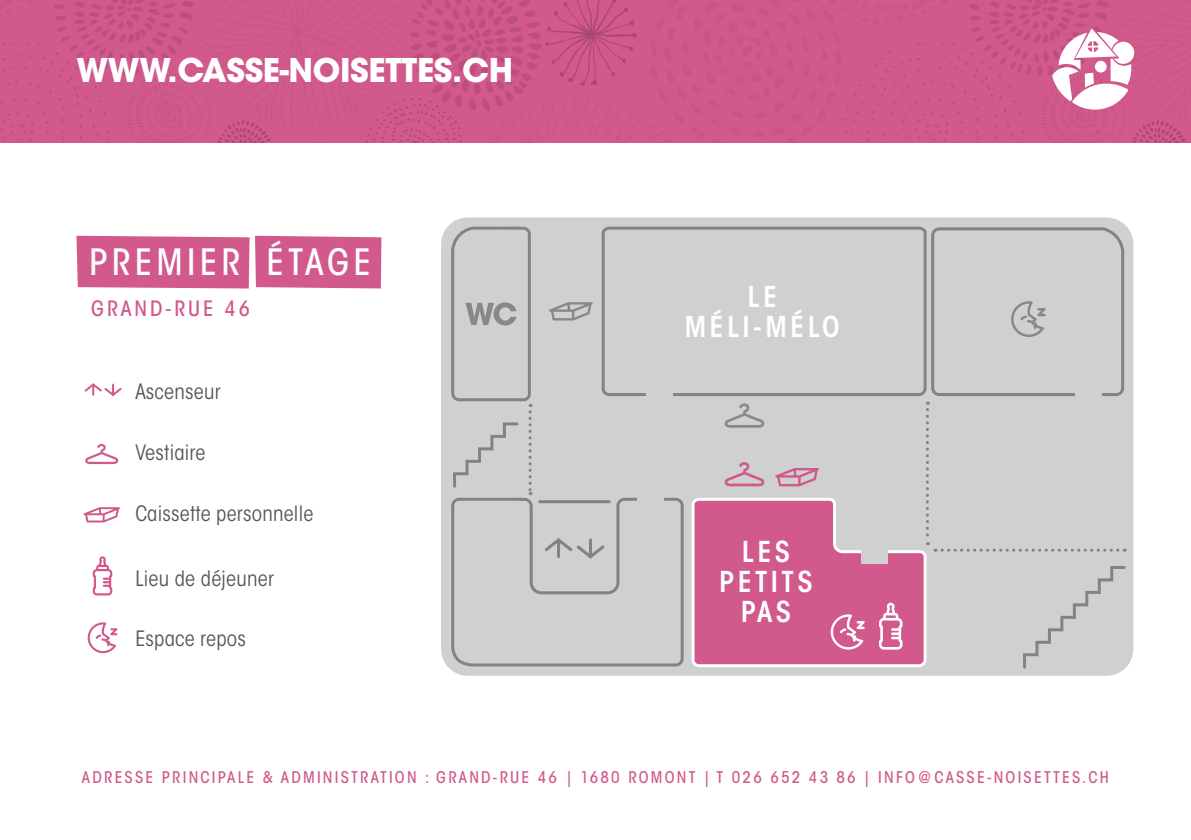
<style>
.page{position:relative;width:1191px;height:840px;background:#fff}
.page>*{position:absolute;margin:0;border:0;box-sizing:border-box;transform-origin:0 0}
.t1{font:500 condensed 36px "ITC Avant Garde Std";letter-spacing:.12em;color:#fff}
.t2{font:700 32.4px "ITC Avant Garde Std";letter-spacing:-.01em;color:#fff}
.t3{font:600 condensed 28.6px/29.8px "ITC Avant Garde Std";letter-spacing:.12em;color:#fff;text-align:center}
.t4{font:condensed 21px "ITC Avant Garde Std";letter-spacing:.01em;color:#555756}
.t5{font:500 condensed 21px "ITC Avant Garde Std";letter-spacing:.14em;color:#d1598b}
.t6{font:500 condensed 16px "ITC Avant Garde Std";letter-spacing:.14em;color:#d1598b}
</style>
<div class="page">
<svg style="left:0;top:0;width:1191px;height:142px;background:#ce5789"></svg>
<div style="left:76px;top:235px;width:173px;height:53px;background:#d1598b"></div>
<div style="left:255px;top:235px;width:126px;height:53px;background:#d1598b"></div>
<svg style="left:93px;top:556px;width:19px;height:39px"></svg>
<svg style="left:85px;top:443px;width:33px;height:21px"></svg>
<svg style="left:83px;top:507px;width:37px;height:15px"></svg>
<svg style="left:84px;top:383px;width:38px;height:13px"></svg>
<svg style="left:1052px;top:28px;width:82px;height:82px"></svg>
<div style="left:441px;top:217px;width:692px;height:458px;background:#cfd0d0;border-radius:27px"></div>
<svg style="left:683px;top:226px;width:238px;height:170px"></svg>
<svg style="left:451px;top:226px;width:232px;height:440px"></svg>
<svg style="left:691px;top:227px;width:436px;height:442px"></svg>
<svg style="left:88px;top:622px;width:29px;height:30px"></svg>
<h2 class="t2" style="left:76px;top:49px;width:438px">WWW.CASSE-NOISETTES.CH</h2>
<h1 class="t1" style="left:89px;top:240px;width:283px">PREMIER ÉTAGE</h1>
<h3 class="t5" style="left:91px;top:295px;width:160px">GRAND-RUE 46</h3>
<h3 class="t4" style="left:135px;top:378px;width:87px">Ascenseur</h3>
<h3 class="t4" style="left:135px;top:440px;width:72px">Vestiaire</h3>
<h3 class="t4" style="left:135px;top:500px;width:180px">Caissette personnelle</h3>
<h3 class="t4" style="left:135px;top:565px;width:140px">Lieu de déjeuner</h3>
<h3 class="t4" style="left:135px;top:625px;width:112px">Espace repos</h3>
<h3 class="t3" style="left:684px;top:281px;width:157px">LE<br>MÉLI-MÉLO</h3>
<h3 class="t3" style="left:719px;top:536px;width:95px">LES<br>PETITS<br>PAS</h3>
<p class="t6" style="left:82px;top:766px;width:1028px">ADRESSE PRINCIPALE &amp; ADMINISTRATION : GRAND-RUE 46 | 1680 ROMONT | T 026 652 43 86 | INFO@CASSE-NOISETTES.CH</p>
</div>
